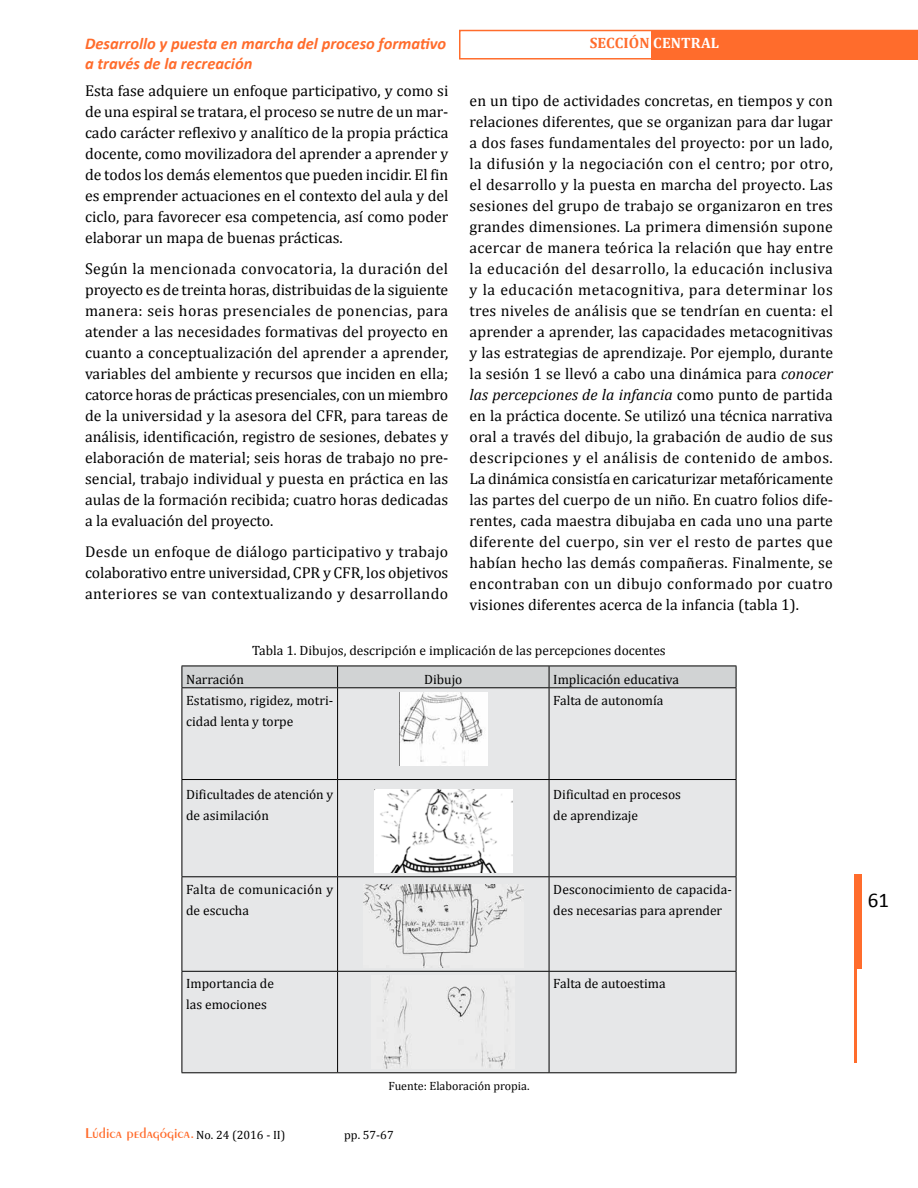
<style>
.page{position:relative;width:918px;height:1188px;background:#fff}
.page>*{position:absolute;margin:0;border:0;box-sizing:border-box;transform-origin:0 0}
.t1{font:21px "Calibri";color:#000}
.t2{font:italic 700 16.5px/19.8px "Calibri";color:#ff6c2c}
.t3{font:15.75px/21px "Cambria";color:#000;text-align:justify}
.t4{font:600 15px "Exotic 350 BT";color:#ff6c2c}
.t5{font:700 15px "Cambria";letter-spacing:.01em;color:#ff6c2c}
.t6{font:13.5px/21px "Cambria";color:#000}
.t7{font:13.5px/21px "Cambria";letter-spacing:.025em;color:#000}
.t8{font:12px "Cambria";color:#000}
.s1{color:#fff}
.s2{font-style:italic}
.s3{font-family:"Cambria";font-weight:400;font-size:12px;color:#000}
</style>
<div class="page">
<div style="left:459px;top:30px;width:459px;height:30px;border:2px solid #ff6c2c"></div>
<div style="left:651px;top:30px;width:267px;height:29px;background:#ff6c2c"></div>
<div style="left:856px;top:874px;width:6px;height:95px;background:#ff6c2c"></div>
<hr style="left:854px;top:874px;width:2px;height:188px;background:#ff6c2c">
<div style="left:183px;top:688px;width:553px;height:384px;background:#e6e7e8"></div>
<hr style="left:182px;top:779px;width:156px;height:1px;background:#000">
<hr style="left:338px;top:779px;width:211px;height:1px;background:#000">
<hr style="left:549px;top:779px;width:187px;height:1px;background:#000">
<hr style="left:182px;top:876px;width:156px;height:1px;background:#000">
<hr style="left:338px;top:876px;width:211px;height:1px;background:#000">
<hr style="left:549px;top:876px;width:187px;height:1px;background:#000">
<hr style="left:182px;top:971px;width:156px;height:1px;background:#000">
<hr style="left:338px;top:971px;width:211px;height:1px;background:#000">
<hr style="left:549px;top:971px;width:187px;height:1px;background:#000">
<hr style="left:182px;top:1072px;width:156px;height:1px;background:#000">
<hr style="left:338px;top:1072px;width:211px;height:1px;background:#000">
<hr style="left:549px;top:1072px;width:187px;height:1px;background:#000">
<hr style="left:182px;top:688px;width:1px;height:91px;background:#000">
<hr style="left:182px;top:780px;width:1px;height:96px;background:#000">
<hr style="left:182px;top:877px;width:1px;height:94px;background:#000">
<hr style="left:182px;top:972px;width:1px;height:100px;background:#000">
<svg style="left:182px;top:666px;width:555px;height:22px;background:#c5c7c7"></svg>
<hr style="left:337px;top:688px;width:1px;height:91px;background:#000">
<hr style="left:549px;top:688px;width:1px;height:91px;background:#000">
<hr style="left:736px;top:688px;width:1px;height:91px;background:#000">
<hr style="left:337px;top:780px;width:1px;height:96px;background:#000">
<hr style="left:549px;top:780px;width:1px;height:96px;background:#000">
<hr style="left:736px;top:780px;width:1px;height:96px;background:#000">
<hr style="left:337px;top:877px;width:1px;height:94px;background:#000">
<hr style="left:549px;top:877px;width:1px;height:94px;background:#000">
<hr style="left:736px;top:877px;width:1px;height:94px;background:#000">
<hr style="left:337px;top:972px;width:1px;height:100px;background:#000">
<hr style="left:549px;top:972px;width:1px;height:100px;background:#000">
<hr style="left:736px;top:972px;width:1px;height:100px;background:#000">
<img style="left:400px;top:692px;width:87px;height:73px">
<img style="left:374px;top:790px;width:139px;height:83px">
<img style="left:363px;top:884px;width:160px;height:83px">
<img style="left:372px;top:976px;width:143px;height:93px">
<p class="t5" style="left:590px;top:34px;width:131px">SECCIÓN <span class="s1">CENTRAL</span></p>
<p class="t2" style="left:85px;top:34px;width:363px">Desarrollo y puesta en marcha del proceso formativo a través de la recreación</p>
<p class="t3" style="left:85px;top:80px;width:365px">Esta fase adquiere un enfoque participativo, y como si de una espiral se tratara, el proceso se nutre de un mar&shy;cado carácter reflexivo y analítico de la propia práctica docente, como movilizadora del aprender a aprender y de todos los demás elementos que pueden incidir. El fin es emprender actuaciones en el contexto del aula y del ciclo, para favorecer esa competencia, así como poder elaborar un mapa de buenas prácticas.</p>
<p class="t3" style="left:85px;top:258px;width:365px">Según la mencionada convocatoria, la duración del proyecto es de treinta horas, distribuidas de la siguiente manera: seis horas presenciales de ponencias, para atender a las necesidades formativas del proyecto en cuanto a conceptualización del aprender a aprender, variables del ambiente y recursos que inciden en ella; catorce horas de prácticas presenciales, con un miembro de la universidad y la asesora del CFR, para tareas de análisis, identificación, registro de sesiones, debates y elaboración de material; seis horas de trabajo no pre&shy;sencial, trabajo individual y puesta en práctica en las aulas de la formación recibida; cuatro horas dedicadas a la evaluación del proyecto.</p>
<p class="t3" style="left:85px;top:542px;width:365px">Desde un enfoque de diálogo participativo y trabajo colaborativo entre universidad, CPR y CFR, los objetivos anteriores se van contextualizando y desarrollando</p>
<p class="t3" style="left:470px;top:90px;width:365px">en un tipo de actividades concretas, en tiempos y con relaciones diferentes, que se organizan para dar lugar a dos fases fundamentales del proyecto: por un lado, la difusión y la negociación con el centro; por otro, el desarrollo y la puesta en marcha del proyecto. Las sesiones del grupo de trabajo se organizaron en tres grandes dimensiones. La primera dimensión supone acercar de manera teórica la relación que hay entre la educación del desarrollo, la educación inclusiva y la educación metacognitiva, para determinar los tres niveles de análisis que se tendrían en cuenta: el aprender a aprender, las capacidades metacognitivas y las estrategias de aprendizaje. Por ejemplo, durante la sesión 1 se llevó a cabo una dinámica para <span class="s2">conocer las percepciones de la infancia</span> como punto de partida en la práctica docente. Se utilizó una técnica narrativa oral a través del dibujo, la grabación de audio de sus descripciones y el análisis de contenido de ambos.<br>La dinámica consistía en caricaturizar metafóricamente las partes del cuerpo de un niño. En cuatro folios dife&shy;rentes, cada maestra dibujaba en cada uno una parte diferente del cuerpo, sin ver el resto de partes que habían hecho las demás compañeras. Finalmente, se encontraban con un dibujo conformado por cuatro visiones diferentes acerca de la infancia (tabla 1).</p>
<p class="t6" style="left:252px;top:640px;width:415px">Tabla 1. Dibujos, descripción e implicación de las percepciones docentes</p>
<p class="t6" style="left:186px;top:668px;width:59px">Narración</p>
<p class="t6" style="left:424px;top:668px;width:40px">Dibujo</p>
<p class="t6" style="left:553px;top:668px;width:127px">Implicación educativa</p>
<p class="t6" style="left:186px;top:689px;width:149px">Estatismo, rigidez, motri&shy;cidad lenta y torpe</p>
<p class="t6" style="left:553px;top:689px;width:112px">Falta de autonomía</p>
<p class="t6" style="left:186px;top:784px;width:149px">Dificultades de atención y de asimilación</p>
<p class="t6" style="left:553px;top:784px;width:129px">Dificultad en procesos de aprendizaje</p>
<p class="t7" style="left:186px;top:878px;width:149px">Falta de comunicación y de escucha</p>
<p class="t6" style="left:553px;top:878px;width:180px">Desconocimiento de capacida&shy;des necesarias para aprender</p>
<p class="t6" style="left:186px;top:973px;width:89px">Importancia de las emociones</p>
<p class="t6" style="left:553px;top:973px;width:114px">Falta de autoestima</p>
<p class="t4" style="left:85px;top:1124px;width:202px">Lúdica pedagógica.<span class="s3">No. 24 (2016 - II)</span></p>
<p class="t8" style="left:388px;top:1079px;width:143px">Fuente: Elaboración propia.</p>
<p class="t8" style="left:344px;top:1127px;width:51px">pp. 57-67</p>
<h1 class="t1" style="left:868px;top:886px;width:23px">61</h1>
</div>
